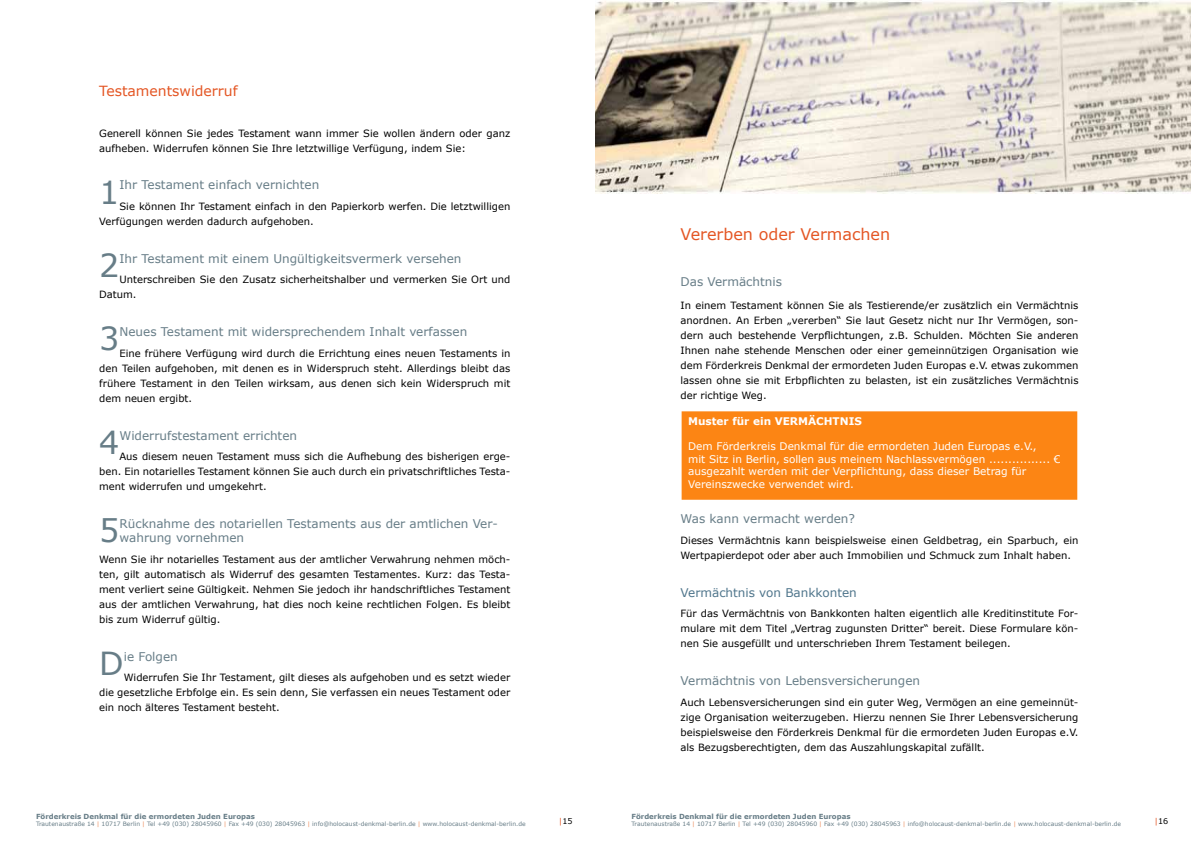
<style>
.page{position:relative;width:1191px;height:842px;background:#fff}
.page>*{position:absolute;margin:0;border:0;box-sizing:border-box;transform-origin:0 0}
.t1{font:31.8px "Verdana";color:#677d87}
.t2{font:16px "Verdana";color:#e45624}
.t3{font:14px "Verdana";color:#e45624}
.t4{font:12px/14.4px "Verdana";color:#677d87}
.t5{font:12px "Verdana";color:#50768c}
.t6{font:10.5px/12.6px "Verdana";color:#fff}
.t7{font:700 10.5px "Verdana";color:#fff}
.t8{font:10px/15px "Verdana";color:#000;text-align:justify}
.t9{font:8px "Verdana";color:#000}
.t10{font:700 7px "Verdana";color:#677d87}
.t11{font:6px "Verdana";color:#677d87}
.s1{color:#ed8d5c}
.s2{color:#e45624}
</style>
<div class="page">
<img style="left:595px;top:0;width:596px;height:194px">
<div style="left:681px;top:411px;width:397px;height:89px;background:#fc8514"></div>
<h3 class="t3" style="left:99px;top:82px;width:140px">Testamentswiderruf</h3>
<p class="t8" style="left:99px;top:125px;width:413px">Generell können Sie jedes Testament wann immer Sie wollen ändern oder ganz aufheben. Widerrufen können Sie Ihre letztwillige Verfügung, indem Sie:</p>
<h1 class="t1" style="left:99px;top:172px;width:22px">1</h1>
<p class="t4" style="left:119px;top:177px;width:201px">Ihr Testament einfach vernichten</p>
<p class="t8" style="left:99px;top:198px;width:412px;text-indent:20px">Sie können Ihr Testament einfach in den Papierkorb werfen. Die letztwilligen<br>Verfügungen werden dadurch aufgehoben.</p>
<h1 class="t1" style="left:99px;top:245px;width:22px">2</h1>
<p class="t4" style="left:119px;top:251px;width:343px">Ihr Testament mit einem Ungültigkeitsvermerk versehen</p>
<p class="t8" style="left:99px;top:272px;width:413px;text-indent:20px">Unterschreiben Sie den Zusatz sicherheitshalber und vermerken Sie Ort und<br>Datum.</p>
<h1 class="t1" style="left:99px;top:319px;width:22px">3</h1>
<p class="t4" style="left:119px;top:324px;width:349px">Neues Testament mit widersprechendem Inhalt verfassen</p>
<p class="t8" style="left:99px;top:345px;width:413px;text-indent:20px">Eine frühere Verfügung wird durch die Errichtung eines neuen Testaments in den Teilen aufgehoben, mit denen es in Widerspruch steht. Allerdings bleibt das frühere Testament in den Teilen wirksam, aus denen sich kein Widerspruch mit dem neuen ergibt.</p>
<h1 class="t1" style="left:99px;top:422px;width:22px">4</h1>
<p class="t4" style="left:119px;top:427px;width:179px">Widerrufstestament errichten</p>
<p class="t8" style="left:99px;top:449px;width:413px;text-indent:20px">Aus diesem neuen Testament muss sich die Aufhebung des bisherigen erge&shy;ben. Ein notarielles Testament können Sie auch durch ein privatschriftliches Testa&shy;ment widerrufen und umgekehrt.</p>
<h1 class="t1" style="left:99px;top:510px;width:22px">5</h1>
<p class="t4" style="left:119px;top:516px;width:380px">Rücknahme des notariellen Testaments aus der amtlichen Ver&shy;wahrung vornehmen</p>
<p class="t8" style="left:99px;top:551px;width:413px">Wenn Sie ihr notarielles Testament aus der amtlicher Verwahrung nehmen möch&shy;ten, gilt automatisch als Widerruf des gesamten Testamentes. Kurz: das Testa&shy;ment verliert seine Gültigkeit. Nehmen Sie jedoch ihr handschriftliches Testament aus der amtlichen Verwahrung, hat dies noch keine rechtlichen Folgen. Es bleibt bis zum Widerruf gültig.</p>
<h1 class="t1" style="left:99px;top:643px;width:26px">D</h1>
<p class="t4" style="left:124px;top:649px;width:56px">ie Folgen</p>
<p class="t8" style="left:99px;top:670px;width:413px;text-indent:25px">Widerrufen Sie Ihr Testament, gilt dieses als aufgehoben und es setzt wieder die gesetzliche Erbfolge ein. Es sein denn, Sie verfassen ein neues Testament oder ein noch älteres Testament besteht.</p>
<p class="t10" style="left:36px;top:812px;width:220px">Förderkreis Denkmal für die ermordeten Juden Europas</p>
<p class="t11" style="left:36px;top:820px;width:491px">Trautenaustraße 14 <span class="s1">|</span> 10717 Berlin <span class="s1">|</span> Tel +49 (030) 28045960 <span class="s1">|</span> Fax +49 (030) 28045963 <span class="s1">|</span> info@holocaust-denkmal-berlin.de <span class="s1">|</span> www.holocaust-denkmal-berlin.de</p>
<h2 class="t2" style="left:680px;top:224px;width:211px">Vererben oder Vermachen</h2>
<p class="t4" style="left:680px;top:274px;width:103px">Das Vermächtnis</p>
<p class="t8" style="left:680px;top:298px;width:399px">In einem Testament können Sie als Testierende/er zusätzlich ein Vermächtnis anordnen. An Erben „vererben“ Sie laut Gesetz nicht nur Ihr Vermögen, son&shy;dern auch bestehende Verpflichtungen, z.B. Schulden. Möchten Sie anderen Ihnen nahe stehende Menschen oder einer gemeinnützigen Organisation wie dem Förderkreis Denkmal der ermordeten Juden Europas e.V. etwas zukommen lassen ohne sie mit Erbpflichten zu belasten, ist ein zusätzliches Vermächtnis der richtige Weg.</p>
<p class="t7" style="left:688px;top:414px;width:175px">Muster für ein VERMÄCHTNIS</p>
<p class="t6" style="left:688px;top:439px;width:374px">Dem Förderkreis Denkmal für die ermordeten Juden Europas e.V.,<br>mit Sitz in Berlin, sollen aus meinem Nachlassvermögen ................ € ausgezahlt werden mit der Verpflichtung, dass dieser Betrag für Vereinszwecke verwendet wird.</p>
<p class="t4" style="left:680px;top:511px;width:176px">Was kann vermacht werden?</p>
<p class="t8" style="left:680px;top:532px;width:399px">Dieses Vermächtnis kann beispielsweise einen Geldbetrag, ein Sparbuch, ein<br>Wertpapierdepot oder aber auch Immobilien und Schmuck zum Inhalt haben.</p>
<p class="t5" style="left:680px;top:585px;width:178px">Vermächtnis von Bankkonten</p>
<p class="t8" style="left:680px;top:606px;width:399px">Für das Vermächtnis von Bankkonten halten eigentlich alle Kreditinstitute For&shy;mulare mit dem Titel „Vertrag zugunsten Dritter“ bereit. Diese Formulare kön&shy;nen Sie ausgefüllt und unterschrieben Ihrem Testament beilegen.</p>
<p class="t4" style="left:680px;top:673px;width:241px">Vermächtnis von Lebensversicherungen</p>
<p class="t8" style="left:680px;top:694px;width:399px">Auch Lebensversicherungen sind ein guter Weg, Vermögen an eine gemeinnüt&shy;zige Organisation weiterzugeben. Hierzu nennen Sie Ihrer Lebensversicherung beispielsweise den Förderkreis Denkmal für die ermordeten Juden Europas e.V. als Bezugsberechtigten, dem das Auszahlungskapital zufällt.</p>
<p class="t10" style="left:631px;top:812px;width:220px">Förderkreis Denkmal für die ermordeten Juden Europas</p>
<p class="t11" style="left:631px;top:820px;width:491px">Trautenaustraße 14 <span class="s1">|</span> 10717 Berlin <span class="s1">|</span> Tel +49 (030) 28045960 <span class="s1">|</span> Fax +49 (030) 28045963 <span class="s1">|</span> info@holocaust-denkmal-berlin.de <span class="s1">|</span> www.holocaust-denkmal-berlin.de</p>
<p class="t9" style="left:559px;top:816px;width:15px"><span class="s2">|</span>15</p>
<p class="t9" style="left:1154px;top:816px;width:15px"><span class="s2">|</span>16</p>
</div>
